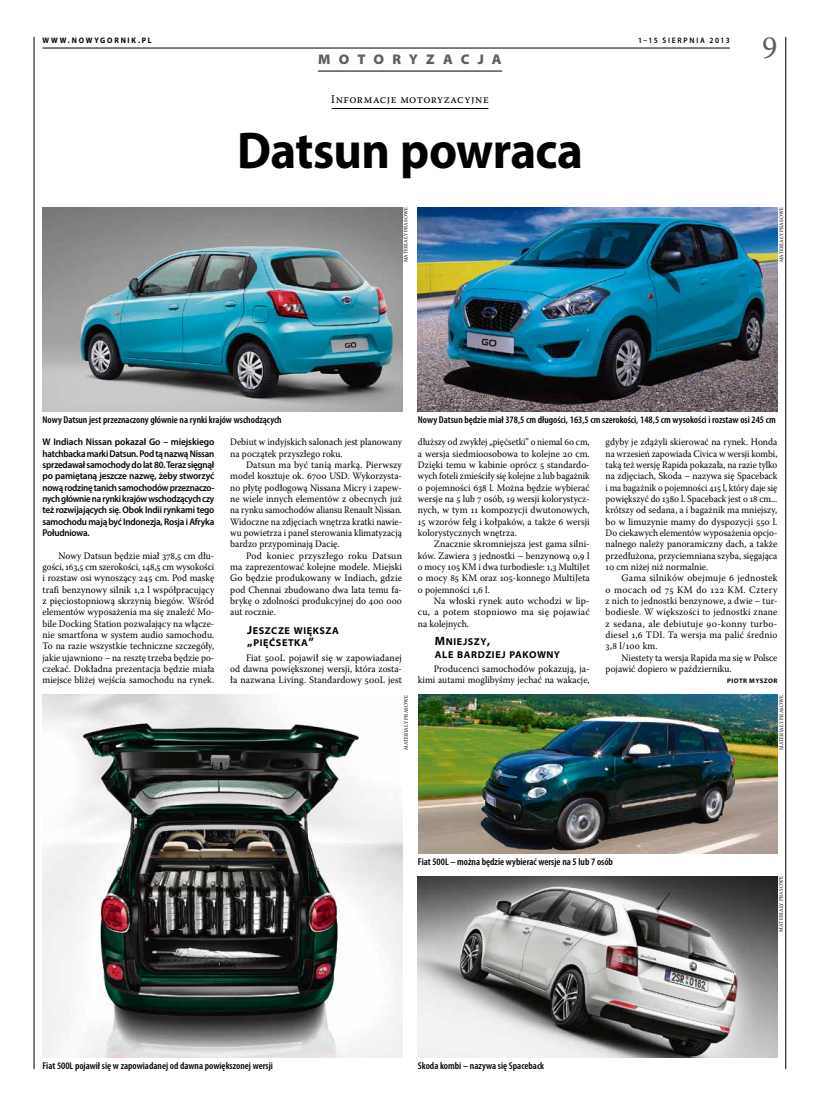
<style>
.page{position:relative;width:820px;height:1106px;background:#fff}
.page>*{position:absolute;margin:0;border:0;box-sizing:border-box;transform-origin:0 0}
.t1{font:700 52px "Myriad Pro";letter-spacing:-.015em;color:#000;scale:.94 1}
.t2{font:32px "Warnock Pro";color:#625d58;scale:.94 1}
.t3{font:900 semi-expanded 14px "Myriad Pro";letter-spacing:.615em;color:#625d58;scale:.94 1}
.t4{font:12px "Warnock Pro";letter-spacing:.05em;color:#000;scale:.94 1}
.t5{font:10px/12.3px "Myriad Pro Bold Semi Ext SC830";letter-spacing:.06em;color:#000;scale:.94 1}
.t6{font:9.9px/11.3px "Warnock Pro";letter-spacing:.005em;color:#000;text-align:justify;scale:.94 1}
.t7{font:9.9px/11.3px "Warnock Pro";letter-spacing:.005em;color:#000;text-align:justify}
.t8{font:9.9px/11.3px "Warnock Pro";letter-spacing:.005em;color:#000;text-align:justify;scale:.96 1}
.t9{font:9.9px/11.3px "Warnock Pro";letter-spacing:.005em;color:#000;text-align:justify;scale:.91 1}
.t10{font:600 condensed 9.9px "Myriad Pro";color:#000;scale:1.04 1}
.t11{font:9.9px/11.3px "Warnock Pro";letter-spacing:.005em;color:#000;scale:.93 1}
.t12{font:600 9.7px/11.3px "Myriad Pro";letter-spacing:-.02em;color:#000;text-align:justify}
.t13{font:700 8px "Myriad Pro";letter-spacing:.235em;color:#000;scale:.94 1}
.t14{font:600 8px "Myriad Pro";letter-spacing:.225em;color:#000;scale:.94 1}
.t15{font:700 semi-expanded 6.6px "Myriad Pro";letter-spacing:.07em;color:#000;scale:.94 1}
.t16{font:5.3px "Warnock Pro";letter-spacing:.185em;color:#000;scale:.94 1}
.s1{font-size:12px}
</style>
<div class="page">
<hr style="left:34px;top:37px;width:1px;height:1032px;background:#000">
<hr style="left:785px;top:37px;width:1px;height:1032px;background:#000">
<hr style="left:43px;top:48px;width:686px;height:1px;background:#000">
<hr style="left:318px;top:71px;width:184px;height:1px;background:#000">
<hr style="left:331px;top:108px;width:157px;height:1px;background:#000">
<img style="left:418px;top:207px;width:359px;height:204px">
<img style="left:43px;top:207px;width:359px;height:204px">
<img style="left:418px;top:876px;width:359px;height:181px">
<img style="left:43px;top:694px;width:359px;height:363px">
<img style="left:418px;top:694px;width:359px;height:159px">
<p class="t13" style="left:43px;top:35px;width:117px">www.nowygornik.pl</p>
<h3 class="t3" style="left:318px;top:51px;width:196px">MOTORYZACJA</h3>
<p class="t4" style="left:331px;top:92px;width:169px">Informacje motoryzacyjne</p>
<h1 class="t1" style="left:237px;top:117px;width:369px">Datsun powraca</h1>
<p class="t16" style="left:402px;top:262px;width:60px;rotate:-90deg">materiały prasowe</p>
<p class="t14" style="left:638px;top:35px;width:99px">1–15 Sierpnia 2013</p>
<h2 class="t2" style="left:762px;top:28px;width:18px">9</h2>
<p class="t16" style="left:777px;top:262px;width:60px;rotate:-90deg">materiały prasowe</p>
<p class="t10" style="left:43px;top:414px;width:231px">Nowy Datsun jest przeznaczony głównie na rynki krajów wschodzących</p>
<p class="t10" style="left:418px;top:414px;width:345px">Nowy Datsun będzie miał 378,5 cm długości, 163,5 cm szerokości, 148,5 cm wysokości i rozstaw osi 245 cm</p>
<p class="t12" style="left:43px;top:436px;width:173px">W Indiach Nissan pokazał Go – miejskiego hatchbacka marki Datsun. Pod tą nazwą Nissan sprzedawał samochody do lat 80. Teraz sięgnął po pamiętaną jeszcze nazwę, żeby stworzyć nową rodzinę tanich samochodów przeznaczo&shy;nych głównie na rynki krajów wschodzących czy też rozwijających się. Obok Indii rynkami tego samochodu mają być Indonezja, Rosja i Afryka Południowa.</p>
<p class="t6" style="left:43px;top:549px;width:184px;text-indent:16px">Nowy Datsun będzie miał 378,5 cm dłu&shy;gości, 163,5 cm szerokości, 148,5 cm wysokości i rozstaw osi wynoszący 245 cm. Pod maskę trafi benzynowy silnik 1,2 l współpracujący z pięciostopniową skrzynią biegów. Wśród elementów wyposażenia ma się znaleźć Mo&shy;bile Docking Station pozwalający na włącze&shy;nie smartfona w system audio samochodu.<br>To na razie wszystkie techniczne szczegóły, jakie ujawniono – na resztę trzeba będzie po&shy;czekać. Dokładna prezentacja będzie miała miejsce bliżej wejścia samochodu na rynek.</p>
<p class="t6" style="left:230px;top:436px;width:184px">Debiut w indyjskich salonach jest planowany na początek przyszłego roku.</p>
<p class="t7" style="left:230px;top:459px;width:173px;text-indent:16px">Datsun ma być tanią marką. Pierwszy model kosztuje ok. 6700 USD. Wykorzysta&shy;no płytę podłogową Nissana Micry i zapew&shy;ne wiele innych elementów z obecnych już na rynku samochodów aliansu Renault Nissan.<br>Widoczne na zdjęciach wnętrza kratki nawie&shy;wu powietrza i panel sterowania klimatyzacją bardzo przypominają Dacię.</p>
<p class="t7" style="left:230px;top:549px;width:173px;text-indent:16px">Pod koniec przyszłego roku Datsun ma zaprezentować kolejne modele. Miejski Go będzie produkowany w Indiach, gdzie pod Chennai zbudowano dwa lata temu fa&shy;brykę o zdolności produkcyjnej do 400 000 aut rocznie.</p>
<p class="t5" style="left:247px;top:624px;width:99px"><span class="s1">J</span>ESZCZE WIĘKSZA <span class="s1">„</span>PIĘĆSETKA<span class="s1">”</span></p>
<p class="t7" style="left:230px;top:651px;width:173px;text-indent:16px">Fiat 500L pojawił się w zapowiadanej od dawna powiększonej wersji, która zosta&shy;ła nazwana Living. Standardowy 500L jest</p>
<p class="t16" style="left:403px;top:750px;width:60px;rotate:-90deg">materiały prasowe</p>
<p class="t9" style="left:418px;top:436px;width:190px">dłuższy od zwykłej „pięćsetki” o niemal 60 cm, a wersja siedmioosobowa to kolejne 20 cm.<br>Dzięki temu w kabinie oprócz 5 standardo&shy;wych foteli zmieściły się kolejne 2 lub bagażnik o pojemności 638 l. Można będzie wybierać wersje na 5 lub 7 osób, 19 wersji kolorystycz&shy;nych, w tym 11 kompozycji dwutonowych, 15 wzorów felg i kołpaków, a także 6 wersji kolorystycznych wnętrza.</p>
<p class="t8" style="left:418px;top:538px;width:180px;text-indent:16px">Znacznie skromniejsza jest gama silni&shy;ków. Zawiera 3 jednostki – benzynową 0,9 l o mocy 105 KM i dwa turbodiesle: 1,3 MultiJet o mocy 85 KM oraz 105-konnego MultiJeta o pojemności 1,6 l.</p>
<p class="t7" style="left:418px;top:595px;width:173px;text-indent:16px">Na włoski rynek auto wchodzi w lip&shy;cu, a potem stopniowo ma się pojawiać na kolejnych.</p>
<p class="t5" style="left:435px;top:636px;width:135px"><span class="s1">M</span>NIEJSZY<span class="s1">,<br></span>ALE BARDZIEJ PAKOWNY</p>
<p class="t8" style="left:418px;top:663px;width:180px;text-align:right">Producenci samochodów pokazują, ja&shy;kimi autami moglibyśmy jechać na wakacje,</p>
<p class="t6" style="left:605px;top:436px;width:184px">gdyby je zdążyli skierować na rynek. Honda na wrzesień zapowiada Civica w wersji kombi, taką też wersję Rapida pokazała, na razie tylko na zdjęciach, Skoda – nazywa się Spaceback i ma bagażnik o pojemności 415 l, który daje się powiększyć do 1380 l. Spaceback jest o 18 cm... krótszy od sedana, a i bagażnik ma mniejszy, bo w limuzynie mamy do dyspozycji 550 l.<br>Do ciekawych elementów wyposażenia opcjo&shy;nalnego należy panoramiczny dach, a także przedłużona, przyciemniana szyba, sięgająca 10 cm niżej niż normalnie.</p>
<p class="t8" style="left:605px;top:572px;width:180px;text-indent:16px">Gama silników obejmuje 6 jednostek o mocach od 75 KM do 122 KM. Cztery z nich to jednostki benzynowe, a dwie – tur&shy;bodiesle. W większości to jednostki znane z sedana, ale debiutuje 90-konny turbo&shy;diesel 1,6 TDI. Ta wersja ma palić średnio 3,8 l/100 km.</p>
<p class="t11" style="left:605px;top:651px;width:186px;text-indent:16px">Niestety ta wersja Rapida ma się w Polsce pojawić dopiero w październiku.</p>
<p class="t15" style="left:727px;top:677px;width:55px">PIOTR MYSZOR</p>
<p class="t16" style="left:777px;top:750px;width:60px;rotate:-90deg">materiały prasowe</p>
<p class="t10" style="left:418px;top:856px;width:189px">Fiat 500L – można będzie wybierać wersje na 5 lub 7 osób</p>
<p class="t16" style="left:777px;top:931px;width:60px;rotate:-90deg">materiały prasowe</p>
<p class="t10" style="left:43px;top:1060px;width:223px">Fiat 500L pojawił się w zapowiadanej od dawna powiększonej wersji</p>
<p class="t10" style="left:418px;top:1060px;width:123px">Skoda kombi – nazywa się Spaceback</p>
</div>
